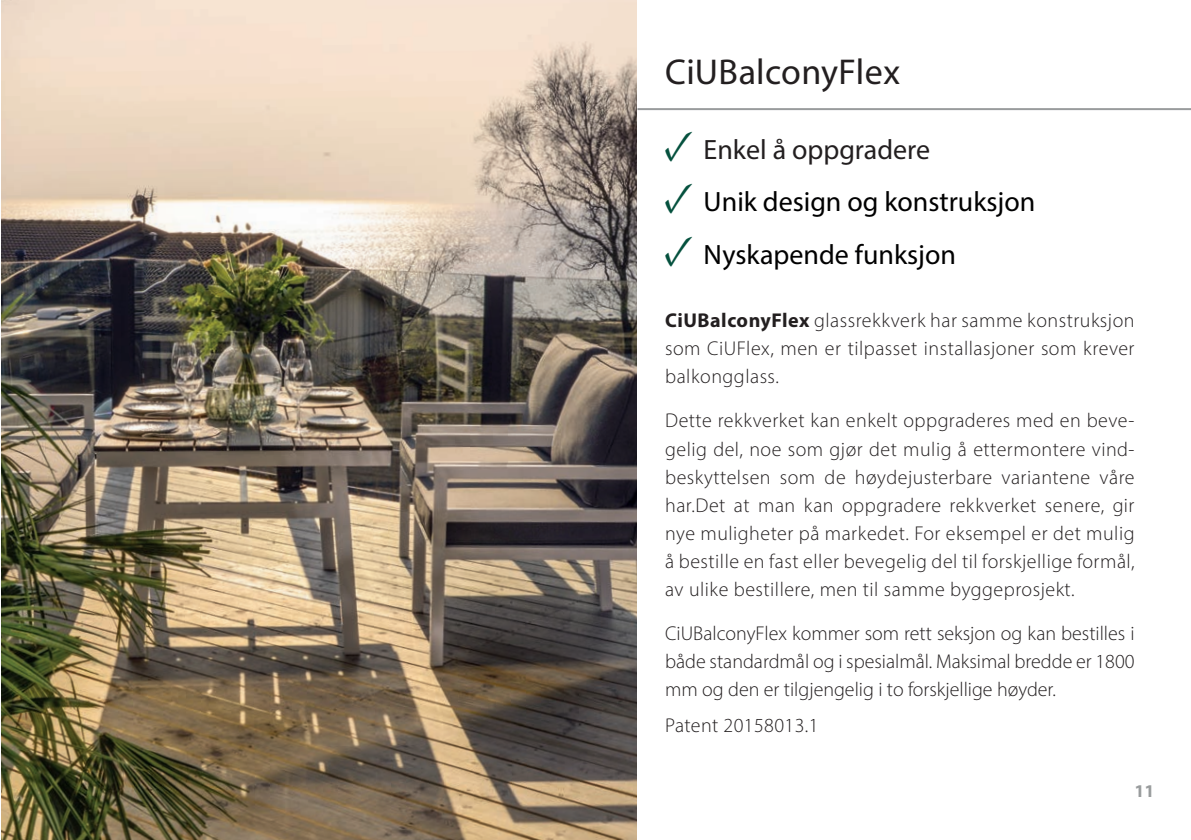
<style>
.page{position:relative;width:1191px;height:840px;background:#fff}
.page>*{position:absolute;margin:0;border:0;box-sizing:border-box;transform-origin:0 0}
.t1{font:36px "Myriad";letter-spacing:.01em;color:#231f20}
.t2{font:28px "Myriad Pro";color:#000001}
.t3{font:28px "Myriad Pro";color:#231f20}
.t4{font:300 20px/28px "Myriad Pro";letter-spacing:.025em;color:#231f20;text-align:justify}
.t5{font:700 18px "Myriad";color:#999c9d}
.s1{font-family:"Minion Pro";font-size:44px;color:#05513e}
.s2{font-weight:700}
</style>
<div class="page">
<img style="left:1px;top:0;width:635px;height:839px">
<hr style="left:637px;top:108px;width:554px;height:2px;background:#999c9d">
<h1 class="t1" style="left:665px;top:54px;width:237px">CiUBalconyFlex</h1>
<h2 class="t3" style="left:663px;top:132px;width:268px"><span class="s1">✓</span> Enkel å oppgradere</h2>
<h2 class="t2" style="left:663px;top:185px;width:373px"><span class="s1">✓</span> Unik design og konstruksjon</h2>
<h2 class="t2" style="left:663px;top:237px;width:294px"><span class="s1">✓</span> Nyskapende funksjon</h2>
<p class="t4" style="left:665px;top:306px;width:471px"><span class="s2">CiUBalconyFlex</span> glassrekkverk har samme konstruksjon som CiUFlex, men er tilpasset installasjoner som krever balkongglass.</p>
<p class="t4" style="left:665px;top:406px;width:471px">Dette rekkverket kan enkelt oppgraderes med en beve&shy;gelig del, noe som gjør det mulig å ettermontere vind&shy;beskyttelsen som de høydejusterbare variantene våre har.Det at man kan oppgradere rekkverket senere, gir nye muligheter på markedet. For eksempel er det mulig å bestille en fast eller bevegelig del til forskjellige formål, av ulike bestillere, men til samme byggeprosjekt.</p>
<p class="t4" style="left:665px;top:618px;width:471px">CiUBalconyFlex kommer som rett seksjon og kan bestilles i både standardmål og i spesialmål. Maksimal bredde er 1800 mm og den er tilgjengelig i to forskjellige høyder.</p>
<p class="t4" style="left:665px;top:710px;width:155px">Patent 20158013.1</p>
<p class="t5" style="left:1134px;top:781px;width:21px">11</p>
</div>
